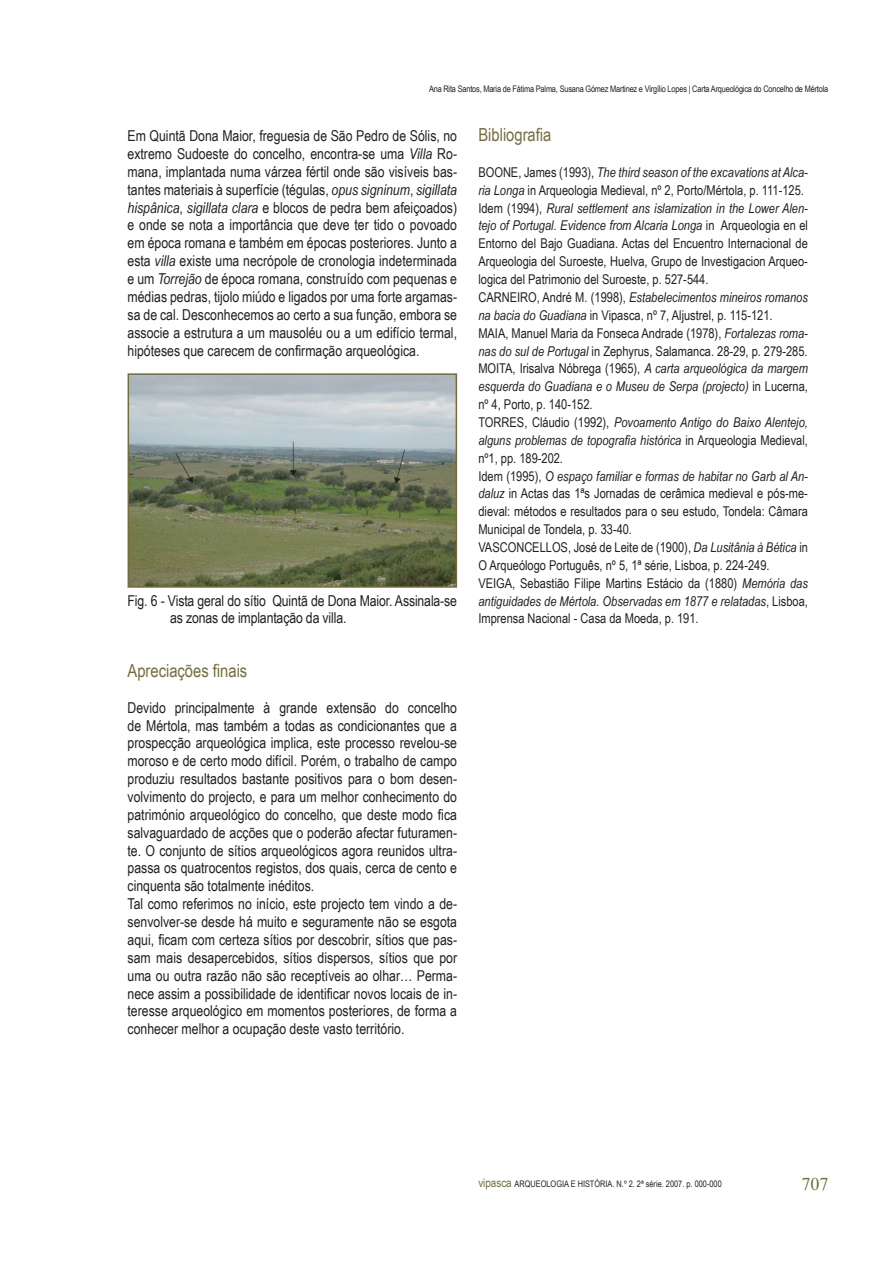
<style>
.page{position:relative;width:893px;height:1263px;background:#fff}
.page>*{position:absolute;margin:0;border:0;box-sizing:border-box;transform-origin:0 0}
.t1{font:18px "Arial Narrow";color:#736c3f}
.t2{font:18px "Times New Roman";color:#736c3f}
.t3{font:15px/17.9px "Arial Narrow";color:#231f20;text-align:justify}
.t4{font:13.5px/17.9px "Arial Narrow";color:#231f20}
.t5{font:italic 13.5px/17.9px "Arial Narrow";color:#231f20;text-align:justify}
.t6{font:9px "Arial Narrow";letter-spacing:-.02em;color:#231f20}
.t7{font:9px "Arial Narrow";color:#231f20}
.s1{font-style:italic}
.s2{font-style:normal}
.s3{font-size:12px;color:#736c3f}
</style>
<div class="page">
<img style="left:131px;top:376px;width:323px;height:209px">
<div style="left:128px;top:373px;width:329px;height:215px;border:2px solid #736c3f"></div>
<p class="t6" style="left:429px;top:82px;width:401px">Ana Rita Santos, Maria de Fátima Palma, Susana Gómez Martinez e Virgílio Lopes | Carta Arqueológica do Concelho de Mértola</p>
<p class="t3" style="left:128px;top:126px;width:331px">Em Quintã Dona Maior, freguesia de São Pedro de Sólis, no extremo Sudoeste do concelho, encontra-se uma <span class="s1">Villa</span> Ro&shy;mana, implantada numa várzea fértil onde são visíveis bas&shy;tantes materiais à superfície (tégulas, <span class="s1">opus signinum</span>, <span class="s1">sigillata hispânica</span>, <span class="s1">sigillata clara</span> e blocos de pedra bem afeiçoados) e onde se nota a importância que deve ter tido o povoado em época romana e também em épocas posteriores. Junto a esta <span class="s1">villa</span> existe uma necrópole de cronologia indeterminada e um <span class="s1">Torrejão</span> de época romana, construído com pequenas e médias pedras, tijolo miúdo e ligados por uma forte argamas&shy;sa de cal. Desconhecemos ao certo a sua função, embora se associe a estrutura a um mausoléu ou a um edifício termal, hipóteses que carecem de confirmação arqueológica.</p>
<p class="t3" style="left:170px;top:591px;width:288px;text-indent:-43px">Fig. 6 - Vista geral do sítio Quintã de Dona Maior. Assinala-se as zonas de implantação da villa.</p>
<p class="t1" style="left:128px;top:657px;width:121px">Apreciações finais</p>
<p class="t3" style="left:128px;top:698px;width:331px">Devido principalmente à grande extensão do concelho de Mértola, mas também a todas as condicionantes que a prospecção arqueológica implica, este processo revelou-se moroso e de certo modo difícil. Porém, o trabalho de campo produziu resultados bastante positivos para o bom desen&shy;volvimento do projecto, e para um melhor conhecimento do património arqueológico do concelho, que deste modo fica salvaguardado de acções que o poderão afectar futuramen&shy;te. O conjunto de sítios arqueológicos agora reunidos ultra&shy;passa os quatrocentos registos, dos quais, cerca de cento e cinquenta são totalmente inéditos.</p>
<p class="t3" style="left:128px;top:894px;width:331px">Tal como referimos no início, este projecto tem vindo a de&shy;senvolver-se desde há muito e seguramente não se esgota aqui, ficam com certeza sítios por descobrir, sítios que pas&shy;sam mais desapercebidos, sítios dispersos, sítios que por uma ou outra razão não são receptíveis ao olhar… Perma&shy;nece assim a possibilidade de identificar novos locais de in&shy;teresse arqueológico em momentos posteriores, de forma a conhecer melhor a ocupação deste vasto território.</p>
<p class="t1" style="left:478px;top:122px;width:75px">Bibliografia</p>
<p class="t4" style="left:478px;top:163px;width:331px">BOONE, James (1993), <span class="s1">The third season of the excavations at Alca&shy;ria Longa</span> in Arqueologia Medieval, nº 2, Porto/Mértola, p. 111-125.</p>
<p class="t4" style="left:478px;top:198px;width:331px;text-align:justify">Idem (1994), <span class="s1">Rural settlement ans islamization in the Lower Alen&shy;tejo of Portugal. Evidence from Alcaria Longa</span> in Arqueologia en el Entorno del Bajo Guadiana. Actas del Encuentro Internacional de Arqueologia del Suroeste, Huelva, Grupo de Investigacion Arqueo&shy;logica del Patrimonio del Suroeste, p. 527-544.</p>
<p class="t4" style="left:478px;top:288px;width:331px">CARNEIRO, André M. (1998), <span class="s1">Estabelecimentos mineiros romanos na bacia do Guadiana</span> in Vipasca, nº 7, Aljustrel, p. 115-121.</p>
<p class="t4" style="left:478px;top:323px;width:331px">MAIA, Manuel Maria da Fonseca Andrade (1978), <span class="s1">Fortalezas roma&shy;nas do sul de Portugal</span> in Zephyrus, Salamanca. 28-29, p. 279-285.</p>
<p class="t5" style="left:478px;top:359px;width:331px"><span class="s2">MOITA, Irisalva Nóbrega (1965),</span> A carta arqueológica da margem esquerda do Guadiana e o Museu de Serpa (projecto) <span class="s2">in Lucerna, nº 4, Porto, p. 140-152.</span></p>
<p class="t5" style="left:478px;top:413px;width:331px"><span class="s2">TORRES, Cláudio (1992),</span> Povoamento Antigo do Baixo Alentejo, alguns problemas de topografia histórica <span class="s2">in Arqueologia Medieval, nº1, pp. 189-202.</span></p>
<p class="t4" style="left:478px;top:466px;width:331px;text-align:justify">Idem (1995), <span class="s1">O espaço familiar e formas de habitar no Garb al An&shy;daluz</span> in Actas das 1ªs Jornadas de cerâmica medieval e pós-me&shy;dieval: métodos e resultados para o seu estudo, Tondela: Câmara Municipal de Tondela, p. 33-40.</p>
<p class="t4" style="left:478px;top:538px;width:331px">VASCONCELLOS, José de Leite de (1900), <span class="s1">Da Lusitânia à Bética</span> in<br>O Arqueólogo Português, nº 5, 1ª série, Lisboa, p. 224-249.</p>
<p class="t4" style="left:478px;top:573px;width:331px;text-align:justify">VEIGA, Sebastião Filipe Martins Estácio da (1880) <span class="s1">Memória das antiguidades de Mértola. Observadas em 1877 e relatadas</span>, Lisboa, Imprensa Nacional - Casa da Moeda, p. 191.</p>
<p class="t7" style="left:478px;top:1177px;width:245px"><span class="s3">vipasca</span> ARQUEOLOGIA E HISTÓRIA. N.º 2. 2ª série. 2007. p. 000-000</p>
<p class="t2" style="left:801px;top:1172px;width:28px">707</p>
</div>
